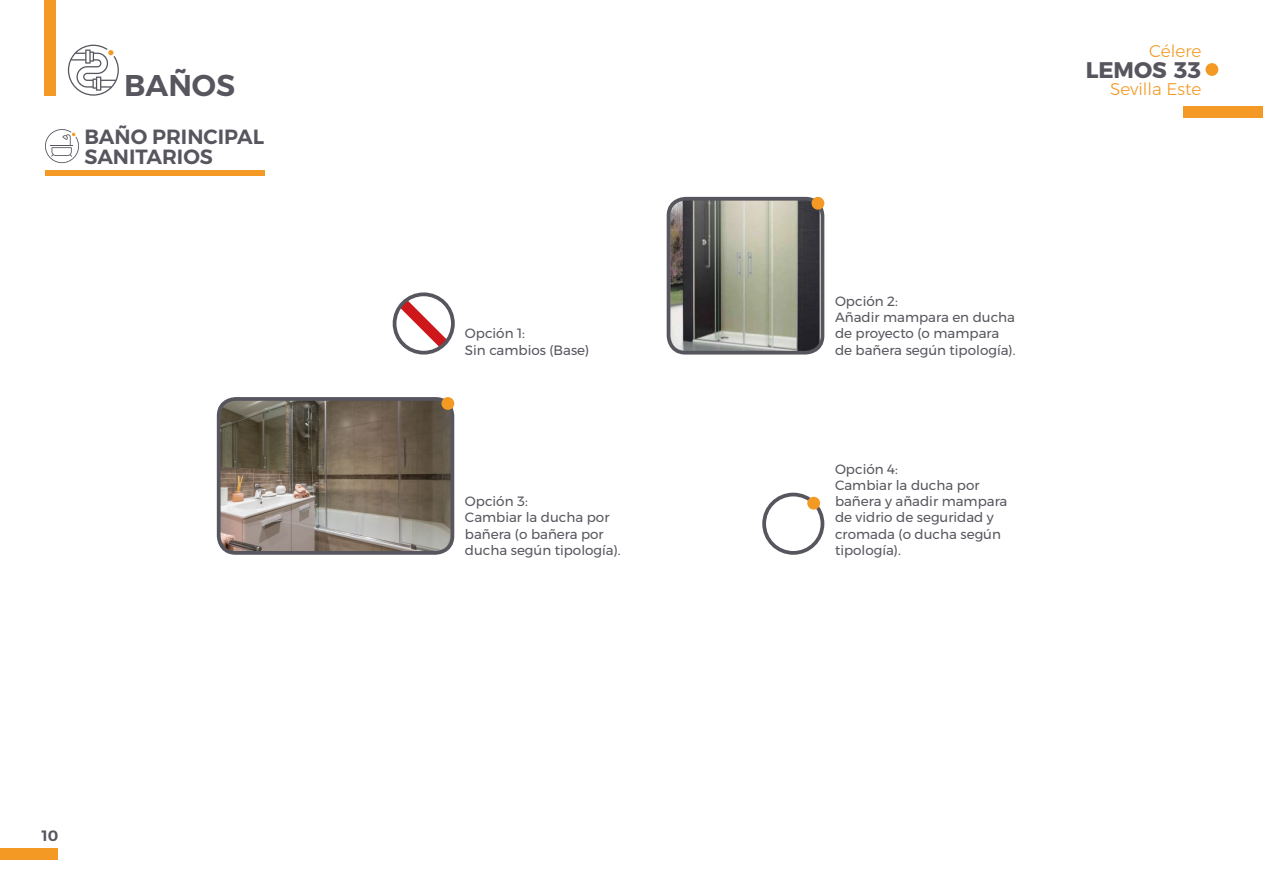
<style>
.page{position:relative;width:1263px;height:893px;background:#fff}
.page>*{position:absolute;margin:0;border:0;box-sizing:border-box;transform-origin:0 0}
.t1{font:600 30px "Montserrat";color:#57565e}
.t2{font:700 22.65px "Montserrat";color:#57565e}
.t3{font:600 20.55px/20.5px "Montserrat";color:#57565e}
.t4{font:300 16.95px "Montserrat";color:#f59925}
.t5{font:600 15px "Montserrat";color:#57565e}
.t6{font:13.5px/16.2px "Montserrat";color:#57565e}
</style>
<div class="page">
<div style="left:1205px;top:63px;width:13px;height:13px;background:#f59925;border-radius:50%"></div>
<div style="left:1183px;top:106px;width:80px;height:12px;background:#f59925"></div>
<div style="left:0;top:848px;width:58px;height:12px;background:#f59925"></div>
<div style="left:45px;top:170px;width:220px;height:6px;background:#f59925"></div>
<svg style="left:392px;top:293px;width:63px;height:61px"></svg>
<div style="left:393px;top:292px;width:62px;height:63px;border:4px solid #57565e;border-radius:50%"></div>
<svg style="left:45px;top:129px;width:34px;height:34px"></svg>
<div style="left:762px;top:493px;width:62px;height:62px;border:4px solid #57565e;border-radius:50%"></div>
<div style="left:807px;top:497px;width:13px;height:13px;background:#f59925;border-radius:50%"></div>
<img style="left:668px;top:200px;width:153px;height:150px">
<div style="left:667px;top:197px;width:157px;height:158px;border:4px solid #57565e;border-radius:17px"></div>
<div style="left:811px;top:197px;width:13px;height:13px;background:#f59925;border-radius:50%"></div>
<div style="left:45px;top:0;width:11px;height:96px;background:#f59925"></div>
<svg style="left:68px;top:45px;width:51px;height:51px"></svg>
<img style="left:220px;top:402px;width:231px;height:148px">
<div style="left:217px;top:397px;width:237px;height:158px;border:4px solid #57565e;border-radius:17px"></div>
<div style="left:441px;top:397px;width:13px;height:13px;background:#f59925;border-radius:50%"></div>
<h1 class="t1" style="left:124px;top:61px;width:113px">BAÑOS</h1>
<h3 class="t3" style="left:84px;top:126px;width:181px">BAÑO PRINCIPAL<br>SANITARIOS</h3>
<p class="t5" style="left:42px;top:823px;width:18px">10</p>
<p class="t6" style="left:465px;top:325px;width:126px">Opción 1:<br>Sin cambios (Base)</p>
<p class="t6" style="left:465px;top:493px;width:157px">Opción 3:<br>Cambiar la ducha por bañera (o bañera por ducha según tipología).</p>
<p class="t4" style="left:1149px;top:38px;width:54px">Célere</p>
<h2 class="t2" style="left:1086px;top:51px;width:117px">LEMOS 33</h2>
<p class="t4" style="left:1110px;top:76px;width:93px">Sevilla Este</p>
<p class="t6" style="left:835px;top:293px;width:182px">Opción 2:<br>Añadir mampara en ducha de proyecto (o mampara de bañera según tipología).</p>
<p class="t6" style="left:835px;top:461px;width:174px">Opción 4:<br>Cambiar la ducha por bañera y añadir mampara de vidrio de seguridad y cromada (o ducha según tipología).</p>
</div>
